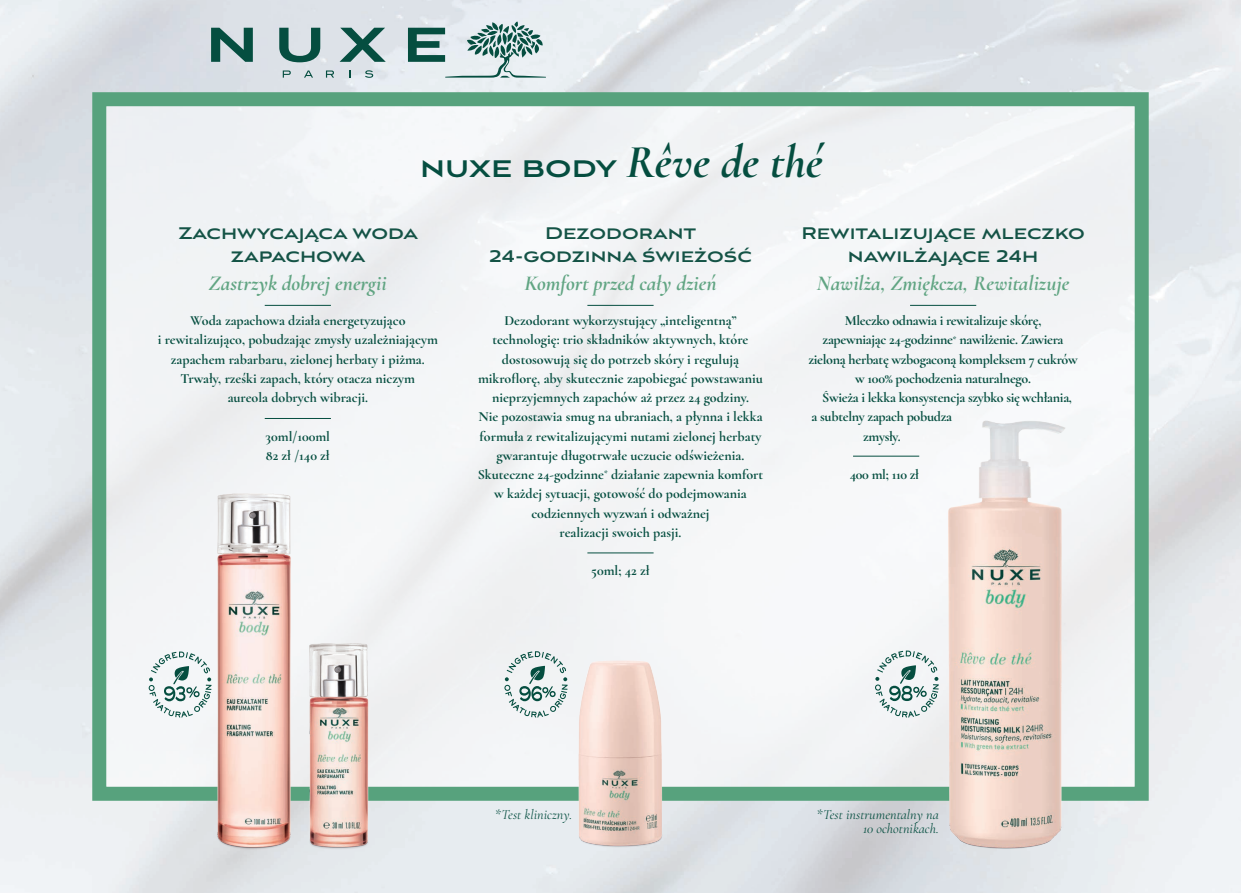
<style>
.page{position:relative;width:1241px;height:893px;background:#fff}
.page>*{position:absolute;margin:0;border:0;box-sizing:border-box;transform-origin:0 0}
.t1{font:italic 700 47.25px "Cormorant";color:#054e40}
.t2{font:italic 700 21.35px "Cormorant";color:#61a583}
.t3{font:700 21px/22.8px "Aviano Sans";color:#145346;text-align:center}
.t4{font:700 14px/19.2px "Cormorant";color:#054e40;text-align:center}
.t5{font:700 14px "Cormorant";letter-spacing:-.02em;color:#054e40}
.t6{font:italic 14px/14px "Cormorant";color:#054e40;text-align:right}
.s1{font-family:"Aviano Sans";font-style:normal;font-size:33.25px}
</style>
<div class="page">
<img style="left:0;top:0;width:1240px;height:893px">
<svg style="left:211px;top:28px;width:42px;height:34px"></svg>
<svg style="left:279px;top:28px;width:41px;height:34px"></svg>
<svg style="left:339px;top:28px;width:47px;height:34px;background:#81a3a0"></svg>
<svg style="left:283px;top:70px;width:8px;height:8px"></svg>
<svg style="left:304px;top:70px;width:9px;height:8px"></svg>
<svg style="left:326px;top:70px;width:8px;height:8px"></svg>
<svg style="left:365px;top:70px;width:8px;height:8px"></svg>
<svg style="left:408px;top:21px;width:138px;height:57px;background:#aac1c1"></svg>
<div style="left:99px;top:99px;width:1042px;height:695px;background:#f3f4f6"></div>
<div style="left:92px;top:92px;width:1056px;height:709px;border:14px solid #57a27d"></div>
<hr style="left:587px;top:553px;width:66px;height:1px;background:#054e40">
<hr style="left:265px;top:418px;width:66px;height:1px;background:#054e40">
<hr style="left:852px;top:456px;width:67px;height:1px;background:#054e40">
<hr style="left:587px;top:305px;width:66px;height:1px;background:#054e40">
<hr style="left:265px;top:305px;width:66px;height:1px;background:#054e40">
<hr style="left:909px;top:305px;width:67px;height:1px;background:#054e40">
<img style="left:549px;top:661px;width:142px;height:199px">
<img style="left:943px;top:421px;width:151px;height:443px">
<img style="left:176px;top:493px;width:115px;height:358px">
<img style="left:274px;top:622px;width:128px;height:252px">
<svg style="left:875px;top:650px;width:63px;height:67px"></svg>
<svg style="left:504px;top:651px;width:63px;height:66px"></svg>
<svg style="left:148px;top:651px;width:63px;height:66px"></svg>
<h1 class="t1" style="left:420px;top:133px;width:404px"><span class="s1">nuxe body</span> Rêve de thé</h1>
<h3 class="t3" style="left:178px;top:223px;width:241px">Zachwycająca woda zapachowa</h3>
<h2 class="t2" style="left:209px;top:270px;width:179px">Zastrzyk dobrej energii</h2>
<p class="t4" style="left:158px;top:311px;width:282px">Woda zapachowa działa energetyzująco<br>i rewitalizująco, pobudzając zmysły uzależniającym zapachem rabarbaru, zielonej herbaty i piżma.<br>Trwały, rześki zapach, który otacza niczym<br>aureola dobrych wibracji.</p>
<p class="t4" style="left:265px;top:426px;width:66px;text-align:left">30ml/100ml<br>82 zł /140 zł</p>
<h3 class="t3" style="left:489px;top:223px;width:264px">Dezodorant<br>24-godzinna świeżość</h3>
<h2 class="t2" style="left:524px;top:270px;width:193px">Komfort przed cały dzień</h2>
<p class="t4" style="left:477px;top:311px;width:287px">Dezodorant wykorzystujący „inteligentną” technologię: trio składników aktywnych, które dostosowują się do potrzeb skóry i regulują mikroflorę, aby skutecznie zapobiegać powstawaniu nieprzyjemnych zapachów aż przez 24 godziny.<br>Nie pozostawia smug na ubraniach, a płynna i lekka formuła z rewitalizującymi nutami zielonej herbaty gwarantuje długotrwałe uczucie odświeżenia.<br>Skuteczne 24-godzinne<sup>*</sup> działanie zapewnia komfort w każdej sytuacji, gotowość do podejmowania codziennych wyzwań i odważnej<br>realizacji swoich pasji.</p>
<p class="t4" style="left:591px;top:561px;width:60px">50ml; 42 zł</p>
<h3 class="t3" style="left:801px;top:223px;width:285px">Rewitalizujące mleczko nawilżające 24h</h3>
<h2 class="t2" style="left:816px;top:270px;width:254px">Nawilża, Zmiękcza, Rewitalizuje</h2>
<p class="t5" style="left:844px;top:312px;width:198px">Mleczko odnawia i rewitalizuje skórę,</p>
<p class="t5" style="left:822px;top:331px;width:242px">zapewniając 24-godzinne<sup>*</sup> nawilżenie. Zawiera</p>
<p class="t5" style="left:808px;top:350px;width:271px">zieloną herbatę wzbogaconą kompleksem 7 cukrów</p>
<p class="t5" style="left:855px;top:370px;width:177px">w 100% pochodzenia naturalnego.</p>
<p class="t5" style="left:822px;top:389px;width:251px">Świeża i lekka konsystencja szybko się wchłania,</p>
<p class="t5" style="left:811px;top:408px;width:142px">a subtelny zapach pobudza</p>
<p class="t4" style="left:862px;top:426px;width:39px">zmysły.</p>
<p class="t5" style="left:849px;top:466px;width:71px">400 ml; 110 zł</p>
<p class="t6" style="left:495px;top:807px;width:79px">*Test kliniczny.</p>
<p class="t6" style="left:816px;top:807px;width:124px">*Test instrumentalny na<br>10 ochotnikach.</p>
</div>
